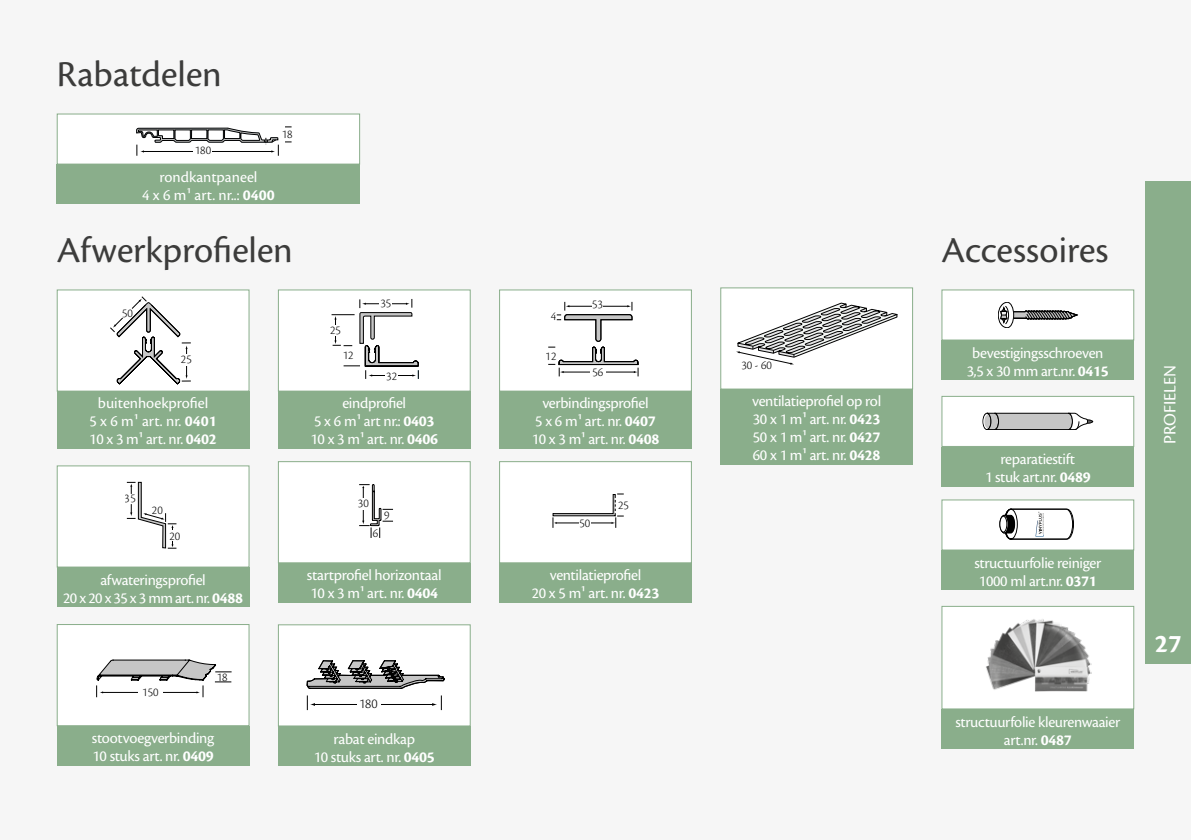
<style>
.page{position:relative;width:1191px;height:840px;background:#fff}
.page>*{position:absolute;margin:0;border:0;box-sizing:border-box;transform-origin:0 0}
.t1{font:38px "Cronos Pro";color:#3c3c3b}
.t2{font:700 27px "Cronos Pro";color:#fff}
.t3{font:18px "Cronos Pro";color:#fff}
.t4{font:16px/18px "Cronos Pro";letter-spacing:-.02em;color:#fff;text-align:center}
.t5{font:16px/18px "Cronos Pro";color:#fff;text-align:center}
.t6{font:300 14px "Cronos Pro";color:#000}
.t7{font:300 12.4px "Cronos Pro";color:#000}
.s1{font-weight:700}
</style>
<div class="page">
<div style="left:0;top:0;width:1191px;height:839px;background:#f6f6f6"></div>
<div style="left:57px;top:113px;width:303px;height:51px;background:#fff;border:1px solid #8aae8b"></div>
<div style="left:57px;top:289px;width:192px;height:102px;background:#fff;border:1px solid #8aae8b"></div>
<div style="left:278px;top:461px;width:193px;height:102px;background:#fff;border:1px solid #8aae8b"></div>
<div style="left:499px;top:461px;width:193px;height:102px;background:#fff;border:1px solid #8aae8b"></div>
<div style="left:278px;top:624px;width:193px;height:102px;background:#fff;border:1px solid #8aae8b"></div>
<div style="left:499px;top:289px;width:193px;height:102px;background:#fff;border:1px solid #8aae8b"></div>
<div style="left:57px;top:465px;width:192px;height:102px;background:#fff;border:1px solid #8aae8b"></div>
<div style="left:278px;top:289px;width:193px;height:102px;background:#fff;border:1px solid #8aae8b"></div>
<div style="left:941px;top:289px;width:193px;height:51px;background:#fff;border:1px solid #8aae8b"></div>
<div style="left:941px;top:499px;width:193px;height:51px;background:#fff;border:1px solid #8aae8b"></div>
<div style="left:941px;top:395px;width:193px;height:51px;background:#fff;border:1px solid #8aae8b"></div>
<div style="left:941px;top:605px;width:193px;height:104px;background:#fff;border:1px solid #8aae8b"></div>
<div style="left:57px;top:164px;width:303px;height:40px;background:#8aae8b"></div>
<div style="left:57px;top:391px;width:192px;height:57px;background:#8aae8b"></div>
<div style="left:278px;top:563px;width:193px;height:39px;background:#8aae8b"></div>
<div style="left:499px;top:563px;width:193px;height:39px;background:#8aae8b"></div>
<div style="left:278px;top:726px;width:193px;height:39px;background:#8aae8b"></div>
<div style="left:499px;top:391px;width:193px;height:57px;background:#8aae8b"></div>
<div style="left:57px;top:567px;width:192px;height:40px;background:#8aae8b"></div>
<div style="left:278px;top:391px;width:193px;height:57px;background:#8aae8b"></div>
<div style="left:941px;top:340px;width:193px;height:40px;background:#8aae8b"></div>
<div style="left:941px;top:550px;width:193px;height:40px;background:#8aae8b"></div>
<div style="left:941px;top:446px;width:193px;height:40px;background:#8aae8b"></div>
<div style="left:941px;top:709px;width:193px;height:39px;background:#8aae8b"></div>
<svg style="left:998px;top:302px;width:79px;height:26px"></svg>
<div style="left:1083px;top:419px;width:10px;height:4px;border:1px solid #000;border-radius:50%"></div>
<div style="left:982px;top:413px;width:9px;height:16px;border:1px solid #000;border-radius:50%"></div>
<svg style="left:983px;top:413px;width:109px;height:16px;background:#bababa"></svg>
<svg style="left:999px;top:508px;width:75px;height:31px"></svg>
<img style="left:986px;top:619px;width:105px;height:72px">
<svg style="left:110px;top:296px;width:81px;height:88px"></svg>
<svg style="left:331px;top:299px;width:88px;height:80px"></svg>
<svg style="left:548px;top:302px;width:90px;height:74px"></svg>
<div style="left:592px;top:300px;width:10px;height:9px;background:#fff"></div>
<svg style="left:359px;top:484px;width:34px;height:53px"></svg>
<svg style="left:552px;top:493px;width:72px;height:34px"></svg>
<svg style="left:126px;top:481px;width:50px;height:67px"></svg>
<div style="left:720px;top:287px;width:193px;height:102px;background:#fff;border:1px solid #8aae8b"></div>
<div style="left:720px;top:389px;width:193px;height:75px;background:#8aae8b"></div>
<svg style="left:736px;top:302px;width:161px;height:62px"></svg>
<svg style="left:136px;top:127px;width:143px;height:29px"></svg>
<div style="left:57px;top:623px;width:192px;height:102px;background:#fff;border:1px solid #8aae8b"></div>
<div style="left:57px;top:725px;width:192px;height:40px;background:#8aae8b"></div>
<svg style="left:96px;top:659px;width:136px;height:37px"></svg>
<hr style="left:314px;top:703px;width:119px;height:1px;background:#000">
<div style="left:357px;top:698px;width:24px;height:15px;background:#fff"></div>
<svg style="left:432px;top:695px;width:10px;height:14px"></svg>
<svg style="left:307px;top:695px;width:8px;height:14px"></svg>
<svg style="left:306px;top:660px;width:139px;height:28px"></svg>
<div style="left:1145px;top:181px;width:46px;height:482px;background:#8aae8b"></div>
<h1 class="t1" style="left:57px;top:53px;width:166px">Rabatdelen</h1>
<p class="t7" style="left:195px;top:143px;width:18px">180</p>
<p class="t5" style="left:142px;top:168px;width:134px">rondkantpaneel<br>4 x 6 m¹ art. nr..: <span class="s1">0400</span></p>
<p class="t7" style="left:282px;top:127px;width:12px">18</p>
<h1 class="t1" style="left:57px;top:228px;width:238px">Afwerkprofielen</h1>
<h1 class="t1" style="left:941px;top:228px;width:168px">Accessoires</h1>
<p class="t7" style="left:122px;top:305px;width:12px">50</p>
<p class="t7" style="left:380px;top:295px;width:12px">35</p>
<p class="t7" style="left:550px;top:309px;width:7px">4</p>
<p class="t7" style="left:592px;top:296px;width:12px">53</p>
<p class="t7" style="left:330px;top:322px;width:12px">25</p>
<p class="t7" style="left:181px;top:352px;width:12px">25</p>
<p class="t7" style="left:343px;top:348px;width:12px">12</p>
<p class="t7" style="left:386px;top:368px;width:12px">32</p>
<p class="t7" style="left:545px;top:349px;width:12px">12</p>
<p class="t7" style="left:592px;top:365px;width:12px">56</p>
<p class="t7" style="left:741px;top:357px;width:32px">30 - 60</p>
<p class="t4" style="left:967px;top:343px;width:143px">bevestigingsschroeven<br>3,5 x 30 mm art.nr. <span class="s1">0415</span></p>
<p class="t4" style="left:89px;top:394px;width:129px">buitenhoekprofiel<br>5 x 6 m¹ art. nr. <span class="s1">0401<br></span>10 x 3 m¹ art. nr. <span class="s1">0402</span></p>
<p class="t4" style="left:310px;top:394px;width:129px">eindprofiel<br>5 x 6 m¹ art nr.: <span class="s1">0403<br></span>10 x 3 m¹ art. nr. <span class="s1">0406</span></p>
<p class="t4" style="left:531px;top:394px;width:129px">verbindingsprofiel<br>5 x 6 m¹ art. nr. <span class="s1">0407<br></span>10 x 3 m¹ art. nr. <span class="s1">0408</span></p>
<p class="t4" style="left:752px;top:392px;width:131px;text-align:justify">ventilatieprofiel op rol 30 x 1 m¹ art. nr. <span class="s1">0423<br></span>50 x 1 m¹ art. nr. <span class="s1">0427<br></span>60 x 1 m¹ art. nr. <span class="s1">0428</span></p>
<p class="t4" style="left:985px;top:450px;width:107px">reparatiestift<br>1 stuk art.nr. <span class="s1">0489</span></p>
<p class="t7" style="left:125px;top:491px;width:12px">35</p>
<p class="t7" style="left:152px;top:503px;width:12px">20</p>
<p class="t7" style="left:358px;top:496px;width:12px">30</p>
<p class="t7" style="left:384px;top:507px;width:7px">9</p>
<p class="t7" style="left:579px;top:515px;width:12px">50</p>
<p class="t7" style="left:618px;top:498px;width:12px">25</p>
<p class="t7" style="left:169px;top:528px;width:12px">20</p>
<p class="t7" style="left:373px;top:526px;width:7px">6</p>
<p class="t4" style="left:63px;top:570px;width:181px">afwateringsprofiel<br>20 x 20 x 35 x 3 mm art. nr. <span class="s1">0488</span></p>
<p class="t4" style="left:307px;top:566px;width:136px;text-align:left">startprofiel horizontaal<br>10 x 3 m¹ art. nr. <span class="s1">0404</span></p>
<p class="t4" style="left:531px;top:566px;width:129px">ventilatieprofiel<br>20 x 5 m¹ art. nr. <span class="s1">0423</span></p>
<p class="t4" style="left:974px;top:553px;width:128px;text-align:left">structuurfolie reiniger<br>1000 ml art.nr. <span class="s1">0371</span></p>
<p class="t7" style="left:217px;top:669px;width:12px">18</p>
<p class="t7" style="left:142px;top:684px;width:18px">150</p>
<p class="t6" style="left:359px;top:695px;width:20px">180</p>
<p class="t4" style="left:92px;top:729px;width:124px;text-align:left">stootvoegverbinding<br>10 stuks art. nr. <span class="s1">0409</span></p>
<p class="t4" style="left:314px;top:729px;width:123px">rabat eindkap<br>10 stuks art. nr. <span class="s1">0405</span></p>
<p class="t4" style="left:955px;top:712px;width:166px">structuurfolie kleurenwaaier art.nr. <span class="s1">0487</span></p>
<p class="t3" style="left:1159px;top:443px;width:80px;rotate:-90deg">PROFIELEN</p>
<h2 class="t2" style="left:1154px;top:627px;width:28px">27</h2>
</div>
